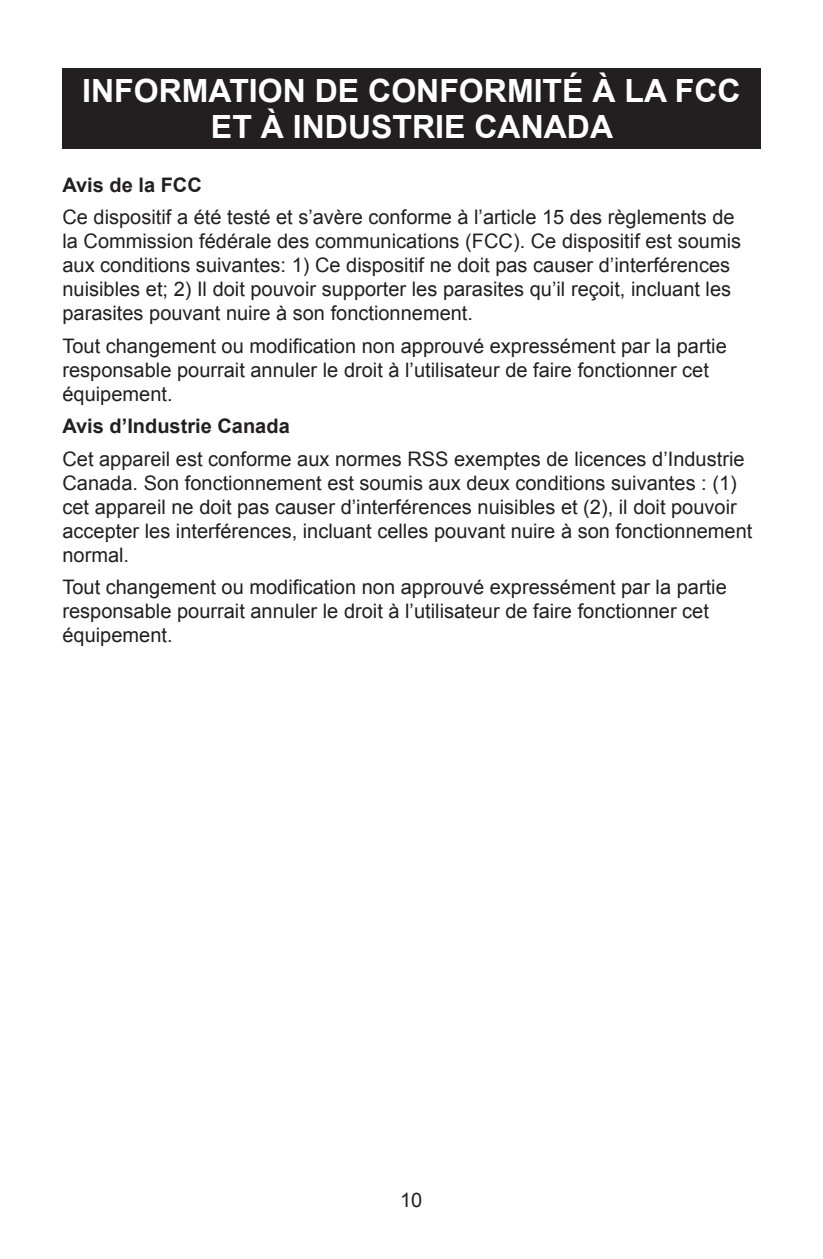
<style>
.page{position:relative;width:823px;height:1259px;background:#fff}
.page>*{position:absolute;margin:0;border:0;box-sizing:border-box;transform-origin:0 0}
.t1{font:700 32px/36px "Arial";color:#fff;text-align:center}
.t2{font:20px/24px "Arial";color:#231f20}
.t3{font:700 20px "Arial";color:#231f20}
</style>
<div class="page">
<div style="left:62px;top:68px;width:698px;height:81px;background:#231f20"></div>
<h1 class="t1" style="left:82px;top:74px;width:659px">INFORMATION DE CONFORMITÉ À LA FCC<br>ET À INDUSTRIE CANADA</h1>
<p class="t3" style="left:62px;top:171px;width:141px">Avis de la FCC</p>
<p class="t2" style="left:62px;top:205px;width:679px">Ce dispositif a été testé et s’avère conforme à l’article 15 des règlements de la Commission fédérale des communications (FCC). Ce dispositif est soumis aux conditions suivantes: 1) Ce dispositif ne doit pas causer d’interférences nuisibles et; 2) Il doit pouvoir supporter les parasites qu’il reçoit, incluant les parasites pouvant nuire à son fonctionnement.</p>
<p class="t2" style="left:62px;top:334px;width:665px">Tout changement ou modification non approuvé expressément par la partie responsable pourrait annuler le droit à l’utilisateur de faire fonctionner cet équipement.</p>
<p class="t3" style="left:62px;top:413px;width:229px">Avis d’Industrie Canada</p>
<p class="t2" style="left:62px;top:447px;width:691px">Cet appareil est conforme aux normes RSS exemptes de licences d’Industrie Canada. Son fonctionnement est soumis aux deux conditions suivantes : (1) cet appareil ne doit pas causer d’interférences nuisibles et (2), il doit pouvoir accepter les interférences, incluant celles pouvant nuire à son fonctionnement normal.</p>
<p class="t2" style="left:62px;top:575px;width:665px">Tout changement ou modification non approuvé expressément par la partie responsable pourrait annuler le droit à l’utilisateur de faire fonctionner cet équipement.</p>
<p class="t2" style="left:400px;top:1187px;width:24px">10</p>
</div>
